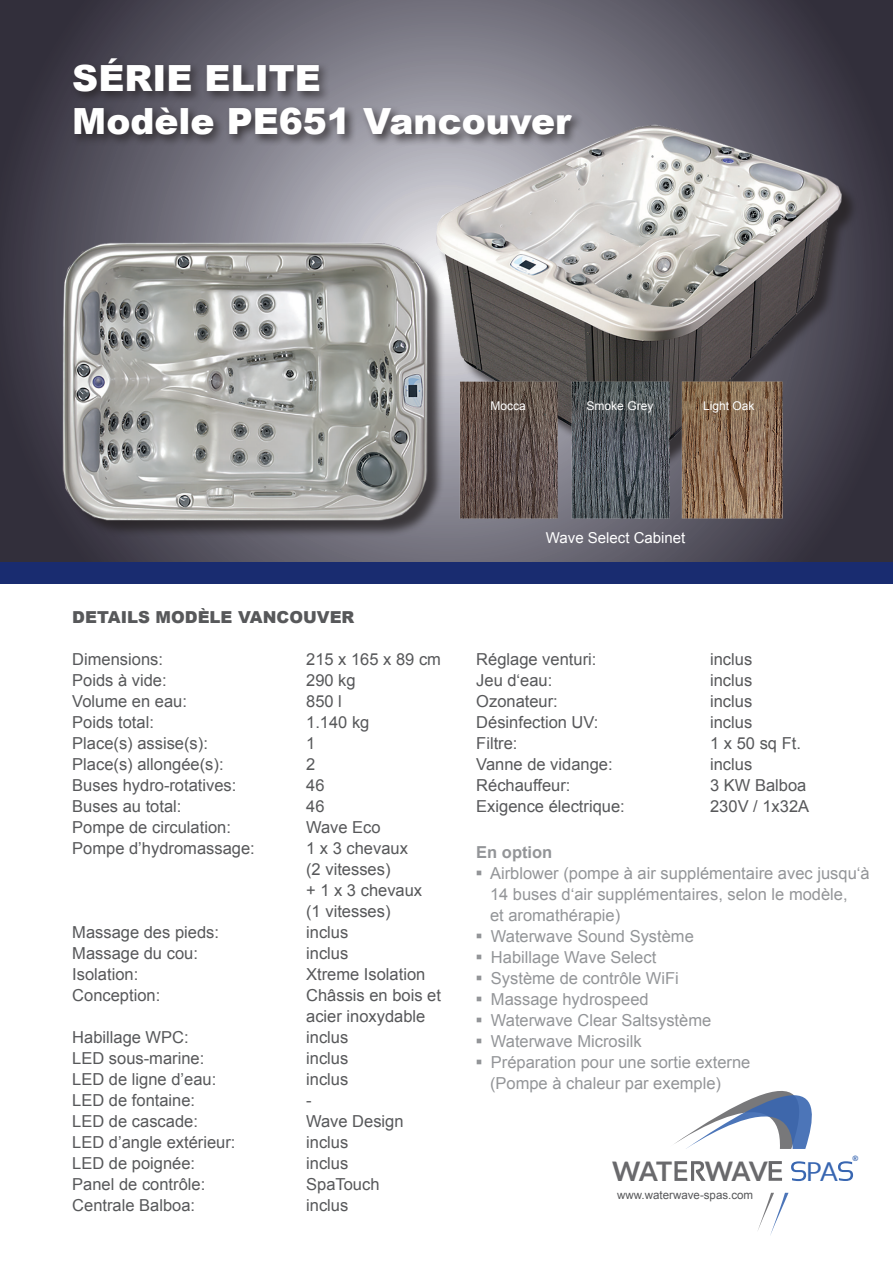
<style>
.page{position:relative;width:893px;height:1263px;background:#fff}
.page>*{position:absolute;margin:0;border:0;box-sizing:border-box;transform-origin:0 0}
.t1{font:900 36.15px/43.3px "Arial";color:#fff}
.t2{font:700 27px "Lato";letter-spacing:-.06em;color:#69696c}
.t3{font:26.1px "Lato";color:#3866b1}
.t4{font:16.5px/21px "Arial";color:#57585a}
.t5{font:16.5px "Arial";color:#939598}
.t6{font:900 16.5px "Arial";color:#57585a}
.t7{font:700 16.5px "Arial";color:#939598}
.t8{font:15px "Arial";color:#fff}
.t9{font:12px "Arial";color:#fff}
.t10{font:11.55px "Arial";color:#57585a}
.t11{font:500 8.25px "Colaborate";color:#3866b1}
</style>
<div class="page">
<svg style="left:0;top:0;width:893px;height:563px;background:#585562"></svg>
<div style="left:0;top:563px;width:893px;height:21px;background:#192c70"></div>
<div style="left:70px;top:54px;width:513px;height:93px;background:#231f20;opacity:.75"></div>
<img style="left:383px;top:108px;width:493px;height:363px">
<img style="left:0;top:213px;width:453px;height:350px">
<img style="left:446px;top:372px;width:347px;height:156px">
<svg style="left:758px;top:1193px;width:30px;height:42px"></svg>
<svg style="left:674px;top:1091px;width:138px;height:58px"></svg>
<svg style="left:674px;top:1161px;width:32px;height:20px"></svg>
<svg style="left:769px;top:1161px;width:13px;height:20px"></svg>
<svg style="left:838px;top:1161px;width:15px;height:20px"></svg>
<svg style="left:791px;top:1161px;width:15px;height:20px"></svg>
<svg style="left:477px;top:871px;width:4px;height:4px"></svg>
<svg style="left:477px;top:934px;width:4px;height:4px"></svg>
<svg style="left:477px;top:955px;width:4px;height:4px"></svg>
<svg style="left:477px;top:976px;width:4px;height:4px"></svg>
<svg style="left:477px;top:997px;width:4px;height:4px"></svg>
<svg style="left:477px;top:1018px;width:4px;height:4px"></svg>
<svg style="left:477px;top:1039px;width:4px;height:4px"></svg>
<svg style="left:477px;top:1060px;width:4px;height:4px"></svg>
<h1 class="t1" style="left:72px;top:55px;width:500px">SÉRIE ELITE<br>Modèle PE651 Vancouver</h1>
<p class="t9" style="left:490px;top:398px;width:37px">Mocca</p>
<p class="t9" style="left:587px;top:398px;width:68px">Smoke Grey</p>
<p class="t9" style="left:703px;top:398px;width:53px">Light Oak</p>
<p class="t6" style="left:72px;top:605px;width:284px">DETAILS MODÈLE VANCOUVER</p>
<p class="t4" style="left:72px;top:649px;width:92px">Dimensions:</p>
<p class="t4" style="left:306px;top:649px;width:136px">215 x 165 x 89 cm</p>
<p class="t4" style="left:72px;top:670px;width:96px">Poids à vide:</p>
<p class="t4" style="left:306px;top:670px;width:51px">290 kg</p>
<p class="t4" style="left:72px;top:691px;width:116px">Volume en eau:</p>
<p class="t4" style="left:306px;top:691px;width:37px">850 l</p>
<p class="t4" style="left:72px;top:712px;width:83px">Poids total:</p>
<p class="t4" style="left:306px;top:712px;width:65px">1.140 kg</p>
<p class="t4" style="left:72px;top:733px;width:137px">Place(s) assise(s):</p>
<p class="t4" style="left:306px;top:733px;width:11px">1</p>
<p class="t4" style="left:72px;top:754px;width:153px">Place(s) allongée(s):</p>
<p class="t4" style="left:306px;top:754px;width:11px">2</p>
<p class="t4" style="left:72px;top:775px;width:166px">Buses hydro-rotatives:</p>
<p class="t4" style="left:306px;top:775px;width:20px">46</p>
<p class="t4" style="left:72px;top:796px;width:111px">Buses au total:</p>
<p class="t4" style="left:306px;top:796px;width:20px">46</p>
<p class="t4" style="left:72px;top:817px;width:160px">Pompe de circulation:</p>
<p class="t4" style="left:306px;top:817px;width:76px">Wave Eco</p>
<p class="t4" style="left:72px;top:838px;width:184px">Pompe d’hydromassage:</p>
<p class="t4" style="left:306px;top:838px;width:118px">1 x 3 chevaux (2 vitesses)<br>+ 1 x 3 chevaux (1 vitesses)</p>
<p class="t4" style="left:72px;top:922px;width:148px">Massage des pieds:</p>
<p class="t4" style="left:306px;top:922px;width:44px">inclus</p>
<p class="t4" style="left:72px;top:943px;width:127px">Massage du cou:</p>
<p class="t4" style="left:306px;top:943px;width:44px">inclus</p>
<p class="t4" style="left:72px;top:964px;width:68px">Isolation:</p>
<p class="t4" style="left:306px;top:964px;width:121px">Xtreme Isolation</p>
<p class="t4" style="left:72px;top:985px;width:90px">Conception:</p>
<p class="t4" style="left:306px;top:985px;width:136px">Châssis en bois et acier inoxydable</p>
<p class="t4" style="left:72px;top:1027px;width:118px">Habillage WPC:</p>
<p class="t4" style="left:306px;top:1027px;width:44px">inclus</p>
<p class="t4" style="left:72px;top:1048px;width:134px">LED sous-marine:</p>
<p class="t4" style="left:306px;top:1048px;width:44px">inclus</p>
<p class="t4" style="left:72px;top:1069px;width:145px">LED de ligne d’eau:</p>
<p class="t4" style="left:306px;top:1069px;width:44px">inclus</p>
<p class="t4" style="left:72px;top:1090px;width:124px">LED de fontaine:</p>
<p class="t4" style="left:306px;top:1090px;width:7px">-</p>
<p class="t4" style="left:72px;top:1111px;width:127px">LED de cascade:</p>
<p class="t4" style="left:306px;top:1111px;width:99px">Wave Design</p>
<p class="t4" style="left:72px;top:1132px;width:165px">LED d’angle extérieur:</p>
<p class="t4" style="left:306px;top:1132px;width:44px">inclus</p>
<p class="t4" style="left:72px;top:1153px;width:124px">LED de poignée:</p>
<p class="t4" style="left:306px;top:1153px;width:44px">inclus</p>
<p class="t4" style="left:72px;top:1174px;width:134px">Panel de contrôle:</p>
<p class="t4" style="left:306px;top:1174px;width:75px">SpaTouch</p>
<p class="t4" style="left:72px;top:1195px;width:124px">Centrale Balboa:</p>
<p class="t4" style="left:306px;top:1195px;width:44px">inclus</p>
<p class="t8" style="left:546px;top:528px;width:141px">Wave Select Cabinet</p>
<p class="t4" style="left:476px;top:649px;width:122px">Réglage venturi:</p>
<p class="t4" style="left:710px;top:649px;width:44px">inclus</p>
<p class="t4" style="left:476px;top:670px;width:78px">Jeu d‘eau:</p>
<p class="t4" style="left:710px;top:670px;width:44px">inclus</p>
<p class="t4" style="left:476px;top:691px;width:83px">Ozonateur:</p>
<p class="t4" style="left:710px;top:691px;width:44px">inclus</p>
<p class="t4" style="left:476px;top:712px;width:124px">Désinfection UV:</p>
<p class="t4" style="left:710px;top:712px;width:44px">inclus</p>
<p class="t4" style="left:476px;top:733px;width:43px">Filtre:</p>
<p class="t4" style="left:710px;top:733px;width:92px">1 x 50 sq Ft.</p>
<p class="t4" style="left:476px;top:754px;width:138px">Vanne de vidange:</p>
<p class="t4" style="left:710px;top:754px;width:44px">inclus</p>
<p class="t4" style="left:476px;top:775px;width:96px">Réchauffeur:</p>
<p class="t4" style="left:710px;top:775px;width:98px">3 KW Balboa</p>
<p class="t4" style="left:476px;top:796px;width:150px">Exigence électrique:</p>
<p class="t4" style="left:710px;top:796px;width:101px">230V / 1x32A</p>
<p class="t7" style="left:476px;top:841px;width:78px">En option</p>
<p class="t5" style="left:476px;top:862px;width:395px">· Airblower (pompe à air supplémentaire avec jusqu‘à</p>
<p class="t5" style="left:490px;top:883px;width:359px">14 buses d‘air supplémentaires, selon le modèle,</p>
<p class="t5" style="left:490px;top:904px;width:132px">et aromathérapie)</p>
<p class="t5" style="left:476px;top:925px;width:219px">· Waterwave Sound Système</p>
<p class="t5" style="left:476px;top:946px;width:182px">· Habillage Wave Select</p>
<p class="t5" style="left:476px;top:967px;width:204px">· Système de contrôle WiFi</p>
<p class="t5" style="left:476px;top:988px;width:174px">· Massage hydrospeed</p>
<p class="t5" style="left:476px;top:1009px;width:237px">· Waterwave Clear Saltsystème</p>
<p class="t5" style="left:476px;top:1030px;width:167px">· Waterwave Microsilk</p>
<p class="t5" style="left:476px;top:1051px;width:276px">· Préparation pour une sortie externe</p>
<p class="t5" style="left:490px;top:1072px;width:233px">(Pompe à chaleur par exemple)</p>
<h2 class="t2" style="left:612px;top:1155px;width:157px">WAT WAV</h2>
<h3 class="t3" style="left:806px;top:1157px;width:34px">PA</h3>
<p class="t10" style="left:617px;top:1187px;width:138px">www.waterwave-spas.com</p>
<p class="t11" style="left:853px;top:1154px;width:7px">®</p>
</div>
